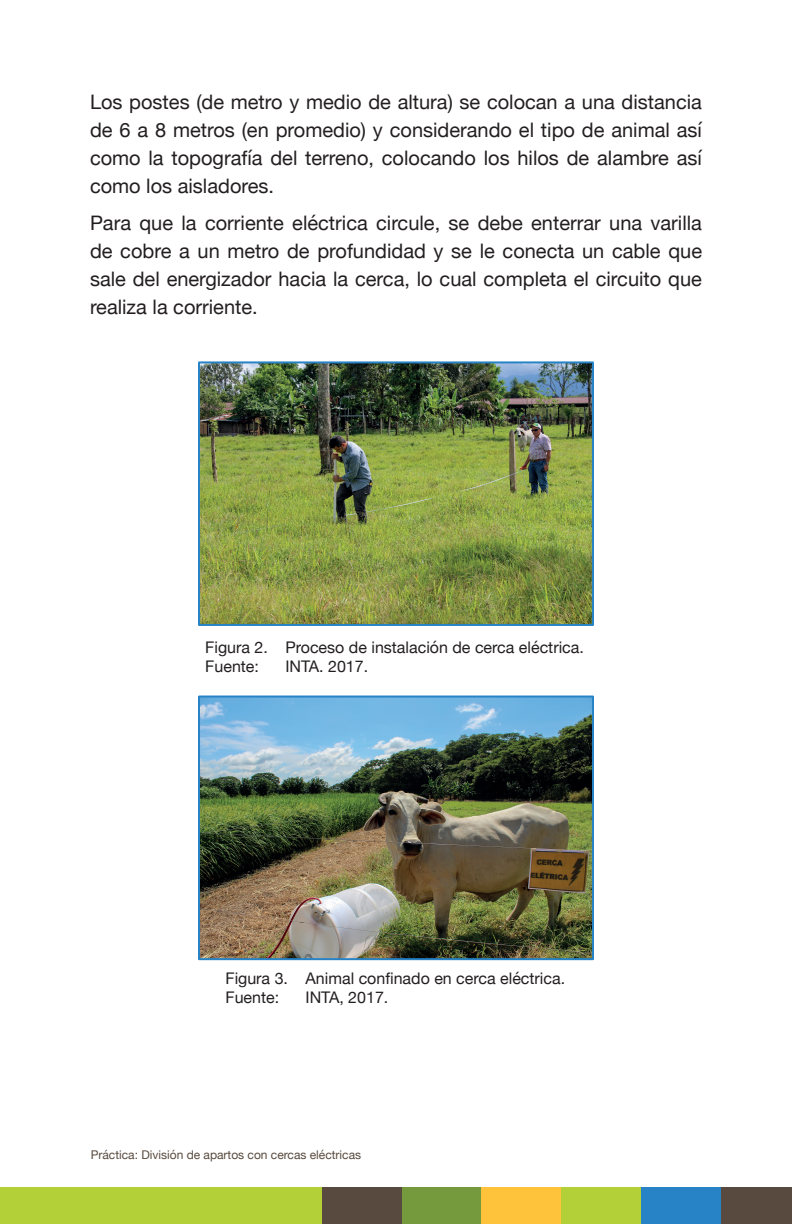
<style>
.page{position:relative;width:792px;height:1224px;background:#fff}
.page>*{position:absolute;margin:0;border:0;box-sizing:border-box;transform-origin:0 0}
.t1{font:20px/28px "Helvetica Neue";color:#231f20;text-align:justify}
.t2{font:16px/19.2px "Helvetica Neue";color:#231f20}
.t3{font:12px "Helvetica Neue";color:#584a3e}
</style>
<div class="page">
<div style="left:402px;top:1188px;width:79px;height:36px;background:#759a3d"></div>
<div style="left:322px;top:1188px;width:80px;height:36px;background:#584a3e"></div>
<div style="left:481px;top:1188px;width:80px;height:36px;background:#fec33b"></div>
<div style="left:561px;top:1188px;width:80px;height:36px;background:#b3d038"></div>
<div style="left:641px;top:1187px;width:80px;height:37px;background:#2783c5"></div>
<div style="left:721px;top:1187px;width:71px;height:37px;background:#584a3e"></div>
<div style="left:0;top:1188px;width:322px;height:36px;background:#b3d038"></div>
<img style="left:201px;top:699px;width:390px;height:258px">
<div style="left:198px;top:696px;width:396px;height:264px;border:2px solid #2783c5"></div>
<img style="left:201px;top:364px;width:390px;height:259px">
<div style="left:198px;top:361px;width:396px;height:265px;border:2px solid #2783c5"></div>
<p class="t1" style="left:90px;top:89px;width:614px">Los postes (de metro y medio de altura) se colocan a una distancia de 6 a 8 metros (en promedio) y considerando el tipo de animal así como la topografía del terreno, colocando los hilos de alambre así como los aisladores.</p>
<p class="t1" style="left:90px;top:210px;width:614px">Para que la corriente eléctrica circule, se debe enterrar una varilla de cobre a un metro de profundidad y se le conecta un cable que sale del energizador hacia la cerca, lo cual completa el circuito que realiza la corriente.</p>
<p class="t2" style="left:205px;top:639px;width:380px">Figura 2. Proceso de instalación de cerca eléctrica.<br>Fuente:</p>
<p class="t2" style="left:285px;top:658px;width:84px">INTA. 2017.</p>
<p class="t2" style="left:225px;top:969px;width:341px">Figura 3. Animal confinado en cerca eléctrica.<br>Fuente:</p>
<p class="t2" style="left:306px;top:989px;width:84px">INTA, 2017.</p>
<p class="t3" style="left:91px;top:1146px;width:272px">Práctica: División de apartos con cercas eléctricas</p>
</div>
